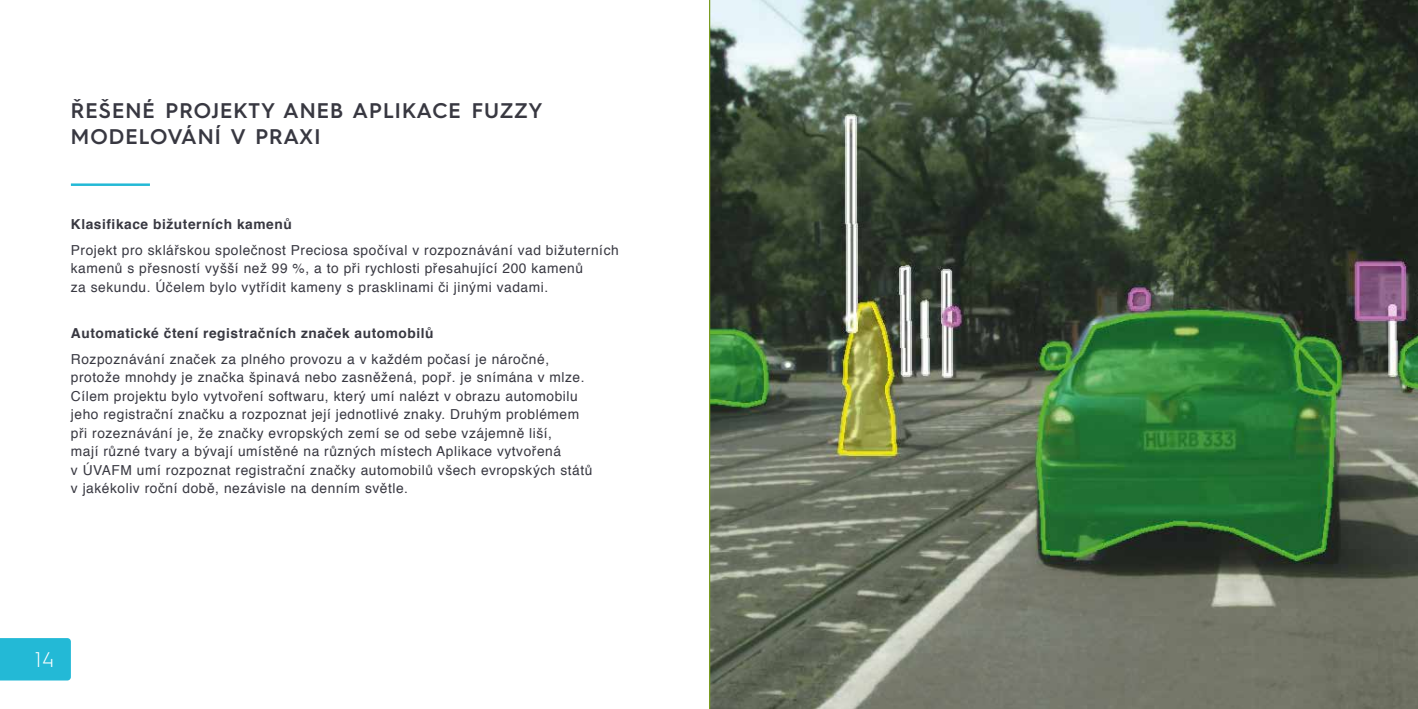
<style>
.page{position:relative;width:1418px;height:709px;background:#fff}
.page>*{position:absolute;margin:0;border:0;box-sizing:border-box;transform-origin:0 0}
.t1{font:600 21.25px/25.5px "Hurme Geometric Sans 3";letter-spacing:.05em;color:#383841}
.t2{font:300 21.25px "Hurme Geometric Sans 3";color:#fff}
.t3{font:13.75px/18.5px "Helvetica";letter-spacing:.04em;color:#383841}
.t4{font:700 13.75px "Helvetica";letter-spacing:.04em;color:#383841}
</style>
<div class="page">
<div style="left:0;top:638px;width:71px;height:42px;background:#23b9d6"></div>
<hr style="left:71px;top:183px;width:79px;height:3px;background:#23b9d6">
<img style="left:709px;top:0;width:708px;height:709px">
<h1 class="t1" style="left:71px;top:97px;width:473px">ŘEŠENÉ PROJEKTY ANEB APLIKACE FUZZY<br>MODELOVÁNÍ V PRAXI</h1>
<p class="t4" style="left:71px;top:213px;width:222px">Klasifikace bižuterních kamenů</p>
<p class="t3" style="left:71px;top:241px;width:549px">Projekt pro sklářskou společnost Preciosa spočíval v rozpoznávání vad bižuterních kamenů s přesností vyšší než 99 %, a to při rychlosti přesahující 200 kamenů<br>za sekundu. Účelem bylo vytřídit kameny s prasklinami či jinými vadami.</p>
<p class="t4" style="left:71px;top:322px;width:364px">Automatické čtení registračních značek automobilů</p>
<p class="t3" style="left:71px;top:350px;width:523px">Rozpoznávání značek za plného provozu a v každém počasí je náročné, protože mnohdy je značka špinavá nebo zasněžená, popř. je snímána v mlze.<br>Cílem projektu bylo vytvoření softwaru, který umí nalézt v obrazu automobilu jeho registrační značku a rozpoznat její jednotlivé znaky. Druhým problémem při rozeznávání je, že značky evropských zemí se od sebe vzájemně liší,<br>mají různé tvary a bývají umístěné na různých místech Aplikace vytvořená<br>v ÚVAFM umí rozpoznat registrační značky automobilů všech evropských států v jakékoliv roční době, nezávisle na denním světle.</p>
<h1 class="t2" style="left:35px;top:645px;width:20px">14</h1>
</div>
